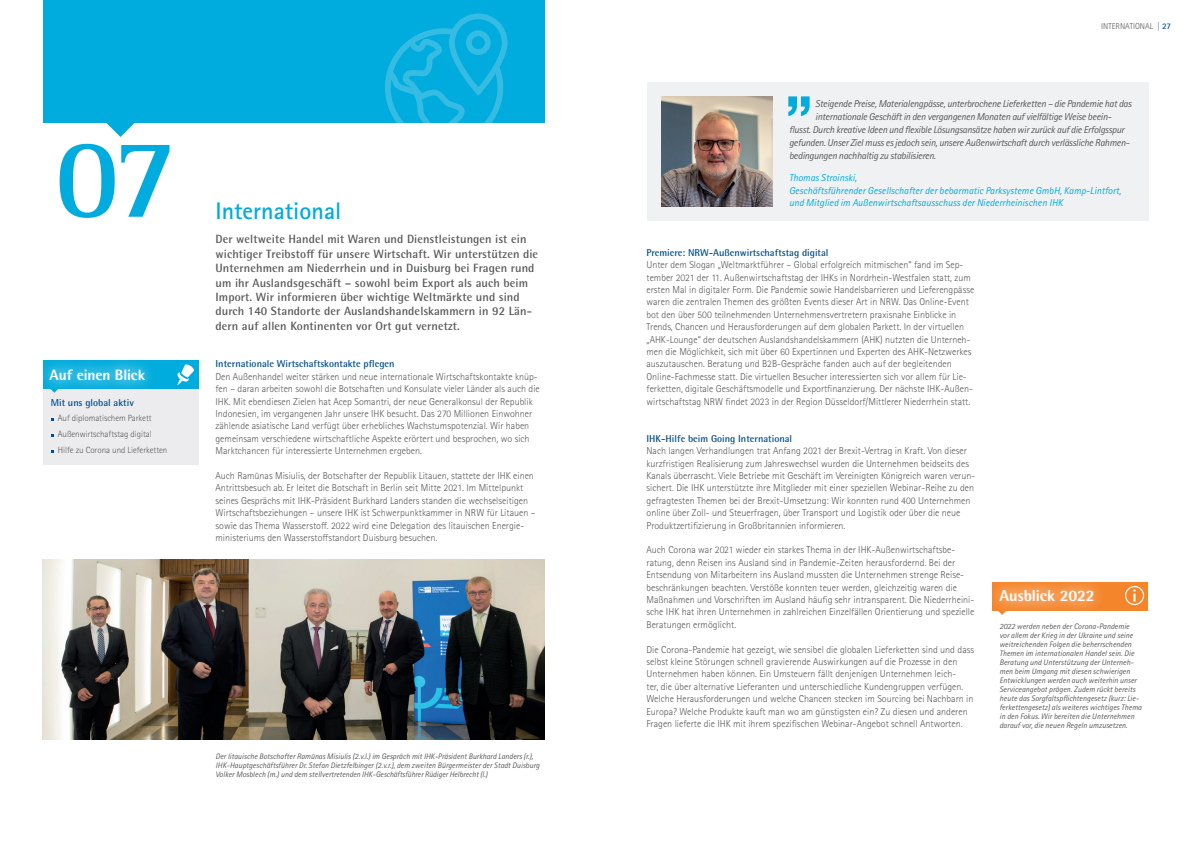
<style>
.page{position:relative;width:1191px;height:842px;background:#fff}
.page>*{position:absolute;margin:0;border:0;box-sizing:border-box;transform-origin:0 0}
.t1{font:700 117.1px "Rotis Serif Pro";color:#00acdd}
.t2{font:700 24px "Rotis Sans Serif Pro";color:#00acdd}
.t3{font:800 16px "Rotis Semi Sans Pro";letter-spacing:-.005em;color:#fff}
.t4{font:800 15px "Rotis Semi Sans Pro";letter-spacing:-.01em;color:#fff}
.t5{font:700 12px/14.4px "Rotis Semi Sans Pro";letter-spacing:.01em;color:#57585a}
.t6{font:300 10px/12.4px "Rotis Sans Serif Pro";color:#57585a}
.t7{font:italic 10px "Rotis Sans Serif Pro";letter-spacing:-.025em;color:#57585a}
.t8{font:italic 10px/12.4px "Rotis Sans Serif Pro";color:#00acdd}
.t9{font:700 10px "Rotis Semi Sans Pro";color:#004f8c}
.t10{font:300 9px/16px "Rotis Sans Serif Pro";letter-spacing:-.005em;color:#57585a}
.t11{font:300 8.5px "Rotis Sans Serif Pro";color:#57585a}
.t12{font:italic 8px/9px "Rotis Sans Serif Pro";color:#57585a}
.s1{font-weight:700;color:#004f8c}
</style>
<div class="page">
<div style="left:43px;top:0;width:501px;height:123px;background:#00acdd"></div>
<svg style="left:385px;top:13px;width:123px;height:110px"></svg>
<svg style="left:106px;top:123px;width:28px;height:14px"></svg>
<div style="left:43px;top:384px;width:155px;height:81px;background:#ececee"></div>
<div style="left:43px;top:360px;width:155px;height:29px;background:#00acdd"></div>
<div style="left:33px;top:351px;width:129px;height:47px;background:#fff;opacity:.35"></div>
<div style="left:38px;top:357px;width:119px;height:36px;background:#fff;opacity:.75"></div>
<svg style="left:50px;top:389px;width:8px;height:4px"></svg>
<svg style="left:177px;top:364px;width:17px;height:21px"></svg>
<div style="left:992px;top:582px;width:156px;height:29px;background:#f5852a"></div>
<div style="left:982px;top:572px;width:128px;height:48px;background:#fff"></div>
<div style="left:987px;top:577px;width:118px;height:37px;background:#fff;opacity:.75"></div>
<svg style="left:998px;top:611px;width:8px;height:4px"></svg>
<svg style="left:1133px;top:589px;width:2px;height:12px"></svg>
<div style="left:1125px;top:586px;width:19px;height:19px;border:1px solid #fff;border-radius:50%"></div>
<img style="left:43px;top:559px;width:501px;height:180px">
<div style="left:646px;top:82px;width:502px;height:138px;background:#f0f1f2"></div>
<img style="left:661px;top:96px;width:111px;height:110px">
<svg style="left:788px;top:96px;width:21px;height:20px"></svg>
<h1 class="t1" style="left:55px;top:106px;width:125px">07</h1>
<h3 class="t4" style="left:50px;top:365px;width:97px">Auf einen Blick</h3>
<p class="t9" style="left:51px;top:397px;width:85px">Mit uns global aktiv</p>
<p class="t10" style="left:58px;top:410px;width:111px">Auf diplomatischem Parkett<br>Außenwirtschaftstag digital<br>H ilfe zu Corona und Lieferketten</p>
<h2 class="t2" style="left:215px;top:195px;width:127px">International</h2>
<p class="t5" style="left:215px;top:232px;width:324px">Der weltweite Handel mit Waren und Dienstleistungen ist ein wichtiger Treibstoff für unsere Wirtschaft. Wir unterstützen die Unternehmen am Niederrhein und in Duisburg bei Fragen rund um ihr Auslandsgeschäft – sowohl beim Export als auch beim Import. Wir informieren über wichtige Weltmärkte und sind durch 140 Standorte der Auslandshandelskammern in 92 Län&shy;dern auf allen Kontinenten vor Ort gut vernetzt.</p>
<p class="t9" style="left:215px;top:358px;width:180px">Internationale Wirtschaftskontakte pflegen</p>
<p class="t6" style="left:215px;top:370px;width:326px">Den Außenhandel weiter stärken und neue internationale Wirtschaftskontakte knüp&shy;fen – daran arbeiten sowohl die Botschaften und Konsulate vieler Länder als auch die IH K. Mit ebendiesen Zielen hat Acep Somantri, der neue Generalkonsul der Republik Indonesien, im vergangenen Jahr unsere IH K besucht. Das 270 Millionen Einwohner zählende asiatische Land verfügt über erhebliches Wachstumspotenzial. Wir haben gemeinsam verschiedene wirtschaftliche Aspekte erörtert und besprochen, wo sich Marktchancen für interessierte Unternehmen ergeben.</p>
<p class="t6" style="left:215px;top:470px;width:321px">Auch Ramūnas Misiulis, der Botschafter der Republik Litauen, stattete der IH K einen Antrittsbesuch ab. Er leitet die Botschaft in Berlin seit Mitte 2021. Im Mittelpunkt seines Gesprächs mit IH K-Präsident Burkhard Landers standen die wechselseitigen Wirtschaftsbeziehungen – unsere IH K ist Schwerpunktkammer in NRW für Litauen – sowie das Thema Wasserstoff. 2022 wird eine Delegation des litauischen Energie&shy;ministeriums den Wasserstoffstandort Duisburg besuchen.</p>
<p class="t12" style="left:215px;top:752px;width:326px">Der litauische Botschafter Ramūnas Misiulis (2.v.l.) im Gespräch mit IHK-Präsident Burkhard Landers (r.),<br>IHK-Hauptgeschäftsführer Dr. Stefan Dietzfelbinger (2.v.r.), dem zweiten Bürgermeister der Stadt Duisburg<br>Volker Mosblech (m.) und dem stellvertretenden IHK-Geschäftsführer Rüdiger Helbrecht (l.)</p>
<p class="t11" style="left:1101px;top:21px;width:71px">Internati onal | <span class="s1">27</span></p>
<p class="t7" style="left:815px;top:98px;width:318px">Steigende Preise, Materialengpässe, unterbrochene Lieferketten – die Pandemie hat das</p>
<p class="t7" style="left:815px;top:111px;width:298px">internationale Geschäft in den vergangenen Monaten auf vielfältige Weise beein-</p>
<p class="t7" style="left:789px;top:124px;width:337px">flusst. Durch kreative Ideen und flexible Lösungsansätze haben wir zurück auf die Erfolgsspur</p>
<p class="t7" style="left:789px;top:137px;width:341px">gefunden. Unser Ziel muss es jedoch sein, unsere Außenwirtschaft durch verlässliche Rahmen-</p>
<p class="t7" style="left:789px;top:150px;width:148px">bedingungen nachhaltig zu stabilisieren.</p>
<p class="t8" style="left:789px;top:172px;width:334px">Thomas Stroinski,<br>Geschäftsführender Gesellschafter der bebarmatic Parksysteme GmbH, Kamp-Lintfort, und Mitglied im Außenwirtschaftsausschuss der Niederrheinischen IHK</p>
<p class="t9" style="left:646px;top:246px;width:183px">Premiere: NRW-Außenwirtschaftstag digital</p>
<p class="t6" style="left:646px;top:259px;width:329px">Unter dem Slogan „Weltmarktführer – Global erfolgreich mitmischen“ fand im Sep&shy;tember 2021 der 11. Außenwirtschaftstag der IH Ks in Nordrhein-Westfalen statt, zum ersten Mal in digitaler Form. Die Pandemie sowie Handelsbarrieren und Lieferengpässe waren die zentralen Themen des größten Events dieser Art in NRW. Das Online-Event bot den über 500 teilnehmenden Unternehmensvertretern praxisnahe Einblicke in Trends, Chancen und Herausforderungen auf dem globalen Parkett. In der virtuellen „AH K-Lounge“ der deutschen Auslandshandelskammern (AH K) nutzten die Unterneh&shy;men die Möglichkeit, sich mit über 60 Expertinnen und Experten des AH K-Netzwerkes auszutauschen. Beratung und B2B-Gespräche fanden auch auf der begleitenden Online-Fachmesse statt. Die virtuellen Besucher interessierten sich vor allem für Lie&shy;ferketten, digitale Geschäftsmodelle und Exportfinanzierung. Der nächste IH K-Außen&shy;wirtschaftstag NRW findet 2023 in der Region Düsseldorf/Mittlerer N iederrhein statt.</p>
<p class="t9" style="left:646px;top:432px;width:147px">IHK-Hilfe beim Going International</p>
<p class="t6" style="left:646px;top:445px;width:330px">Nach langen Verhandlungen trat Anfang 2021 der Brexit-Vertrag in Kraft. Von dieser kurzfristigen Realisierung zum Jahreswechsel wurden die Unternehmen beidseits des Kanals überrascht. Viele Betriebe mit Geschäft im Vereinigten Königreich waren verun&shy;sichert. Die IH K unterstützte ihre Mitglieder mit einer speziellen Webinar-Reihe zu den gefragtesten Themen bei der Brexit-Umsetzung: Wir konnten rund 400 Unternehmen online über Zoll- und Steuerfragen, über Transport und Logistik oder über die neue Produktzertifizierung in Großbritannien informieren.</p>
<p class="t6" style="left:646px;top:544px;width:329px">Auch Corona war 2021 wieder ein starkes Thema in der IH K-Außenwirtschaftsbe&shy;ratung, denn Reisen ins Ausland sind in Pandemie-Zeiten herausfordernd. Bei der Entsendung von Mitarbeitern ins Ausland mussten die Unternehmen strenge Reise&shy;beschränkungen beachten. Verstöße konnten teuer werden, gleichzeitig waren die Maßnahmen und Vorschriften im Ausland häufig sehr intransparent. Die N iederrheini&shy;sche IH K hat ihren Unternehmen in zahlreichen Einzelfällen Orientierung und spezielle Beratungen ermöglicht.</p>
<p class="t6" style="left:646px;top:643px;width:329px">Die Corona-Pandemie hat gezeigt, wie sensibel die globalen Lieferketten sind und dass selbst kleine Störungen schnell gravierende Auswirkungen auf die Prozesse in den Unternehmen haben können. Ein Umsteuern fällt denjenigen Unternehmen leich-<br>ter, die über alternative Lieferanten und unterschiedliche Kundengruppen verfügen.<br>Welche Herausforderungen und welche Chancen stecken im Sourcing bei Nachbarn in Europa? Welche Produkte kauft man wo am günstigsten ein? Zu diesen und anderen Fragen lieferte die IH K mit ihrem spezifischen Webinar-Angebot schnell Antworten.</p>
<h3 class="t3" style="left:999px;top:585px;width:97px">Ausblick 2022</h3>
<p class="t12" style="left:999px;top:621px;width:144px">2022 werden neben der Corona-Pandemie<br>vor allem der Krieg in der Ukraine und seine weitreichenden Folgen die beherrschenden Themen im internationalen Handel sein. Die Beratung und Unterstützung der Unterneh&shy;men beim Umgang mit diesen schwierigen Entwicklungen werden auch weiterhin unser Serviceangebot prägen. Zudem rückt bereits heute das Sorgfaltspflichtengesetz (kurz: Lie&shy;ferkettengesetz) als weiteres wichtiges Thema in den Fokus. Wir bereiten die Unternehmen darauf vor, die neuen Regeln umzusetzen.</p>
</div>
